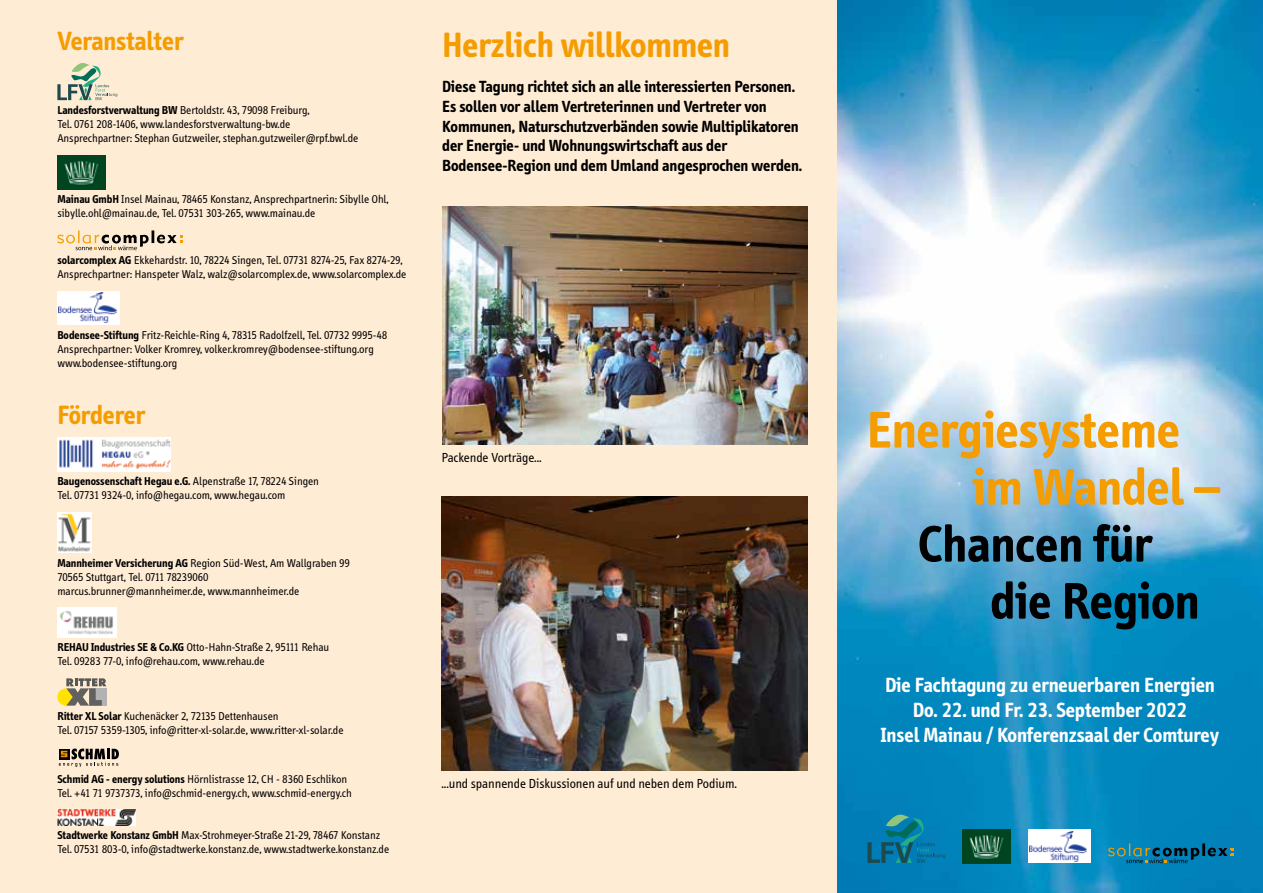
<style>
.page{position:relative;width:1263px;height:893px;background:#ffecd4}
.page>*{position:absolute;margin:0;border:0;box-sizing:border-box;transform-origin:0 0}
.t1{font:700 52.5px/57px "Info";color:#f59c00}
.t2{font:700 52.5px/57px "Info";color:#000}
.t3{font:700 36px "Info";color:#f59c00}
.t4{font:700 27px "Info";color:#f59c00}
.t5{font:700 21px/25.2px "Info";color:#fff;text-align:center}
.t6{font:700 16.5px/19.8px "Info";color:#000}
.t7{font:13.5px "Info";color:#000}
.t8{font:11.7px/14.1px "Info";color:#000}
.s1{font-weight:700}
</style>
<div class="page">
<img style="left:838px;top:0;width:425px;height:893px">
<svg style="left:1108px;top:843px;width:125px;height:20px;background:#0f6f91"></svg>
<div style="left:1028px;top:830px;width:63px;height:33px;background:#fff"></div>
<img style="left:1029px;top:831px;width:58px;height:30px">
<img style="left:962px;top:829px;width:48px;height:34px">
<svg style="left:57px;top:63px;width:60px;height:37px"></svg>
<img style="left:57px;top:155px;width:48px;height:34px">
<svg style="left:57px;top:230px;width:126px;height:20px"></svg>
<div style="left:57px;top:291px;width:63px;height:34px;background:#fff"></div>
<img style="left:59px;top:293px;width:57px;height:30px">
<img style="left:57px;top:437px;width:114px;height:34px">
<img style="left:57px;top:512px;width:34px;height:41px">
<img style="left:57px;top:608px;width:59px;height:29px">
<div style="left:57px;top:688px;width:18px;height:18px;background:#ffe200;border-radius:50%"></div>
<svg style="left:66px;top:678px;width:40px;height:28px"></svg>
<svg style="left:59px;top:748px;width:60px;height:19px"></svg>
<img style="left:57px;top:810px;width:78px;height:15px">
<svg style="left:867px;top:815px;width:78px;height:48px;background:#0b7ba0"></svg>
<img style="left:442px;top:206px;width:366px;height:238px">
<img style="left:441px;top:496px;width:367px;height:275px">
<h3 class="t4" style="left:57px;top:26px;width:127px">Veranstalter</h3>
<p class="t8" style="left:57px;top:103px;width:302px"><span class="s1">Landesforstverwaltung BW</span> Bertoldstr. 43, 79098 Freiburg,<br>Tel. 0761 208-1406, www.landesforstverwaltung-bw.de<br>Ansprechpartner: Stephan Gutzweiler, stephan.gutzweiler@rpf.bwl.de</p>
<p class="t8" style="left:57px;top:193px;width:333px"><span class="s1">Mainau GmbH</span> Insel Mainau, 78465 Konstanz, Ansprechpartnerin: Sibylle Ohl, sibylle.ohl@mainau.de, Tel. 07531 303-265, www.mainau.de</p>
<p class="t8" style="left:57px;top:254px;width:351px"><span class="s1">solarcomplex AG</span> Ekkehardstr. 10, 78224 Singen, Tel. 07731 8274-25, Fax 8274-29,<br>Ansprechpartner: Hanspeter Walz, walz@solarcomplex.de, www.solarcomplex.de</p>
<p class="t8" style="left:57px;top:328px;width:331px"><span class="s1">Bodensee-Stiftung</span> Fritz-Reichle-Ring 4, 78315 Radolfzell, Tel. 07732 9995-48<br>Ansprechpartner: Volker Kromrey, volker.kromrey@bodensee-stiftung.org www.bodensee-stiftung.org</p>
<h3 class="t4" style="left:57px;top:400px;width:89px">Förderer</h3>
<p class="t8" style="left:57px;top:475px;width:263px"><span class="s1">Baugenossenschaft Hegau e.G.</span> Alpenstraße 17, 78224 Singen<br>Tel. 07731 9324-0, info@hegau.com, www.hegau.com</p>
<p class="t8" style="left:57px;top:556px;width:294px"><span class="s1">Mannheimer Versicherung AG</span> Region Süd-West, Am Wallgraben 99<br>70565 Stuttgart, Tel. 0711 78239060 marcus.brunner@mannheimer.de, www.mannheimer.de</p>
<p class="t8" style="left:57px;top:641px;width:273px"><span class="s1">REHAU Industries SE &amp; Co.KG</span> Otto-Hahn-Straße 2, 95111 Rehau<br>Tel. 09283 77-0, info@rehau.com, www.rehau.de</p>
<p class="t8" style="left:57px;top:709px;width:288px"><span class="s1">Ritter XL Solar</span> Kuchenäcker 2, 72135 Dettenhausen<br>Tel. 07157 5359-1305, info@ritter-xl-solar.de, www.ritter-xl-solar.de</p>
<p class="t8" style="left:57px;top:772px;width:296px"><span class="s1">Schmid AG - energy solutions</span> Hörnlistrasse 12, CH - 8360 Eschlikon<br>Tel. +41 71 9737373, info@schmid-energy.ch, www.schmid-energy.ch</p>
<p class="t8" style="left:57px;top:828px;width:333px"><span class="s1">Stadtwerke Konstanz GmbH</span> Max-Strohmeyer-Straße 21-29, 78467 Konstanz<br>Tel. 07531 803-0, info@stadtwerke.konstanz.de, www.stadtwerke.konstanz.de</p>
<h2 class="t3" style="left:442px;top:24px;width:289px">Herzlich willkommen</h2>
<p class="t6" style="left:442px;top:77px;width:361px">Diese Tagung richtet sich an alle interessierten Personen.<br>Es sollen vor allem Vertreterinnen und Vertreter von Kommunen, Naturschutzverbänden sowie Multiplikatoren der Energie- und Wohnungswirtschaft aus der Bodensee-Region und dem Umland angesprochen werden.</p>
<p class="t7" style="left:441px;top:450px;width:102px">Packende Vorträge...</p>
<p class="t7" style="left:441px;top:776px;width:297px">...und spannende Diskussionen auf und neben dem Podium.</p>
<h1 class="t1" style="left:972px;top:402px;width:249px;text-indent:-105px">Energiesysteme im Wandel –</h1>
<h1 class="t2" style="left:990px;top:516px;width:211px;text-indent:-72px">Chancen für die Region</h1>
<h3 class="t5" style="left:881px;top:672px;width:339px">Die Fachtagung zu erneuerbaren Energien<br>Do. 22. und Fr. 23. September 2022<br>Insel Mainau / Konferenzsaal der Comturey</h3>
</div>
